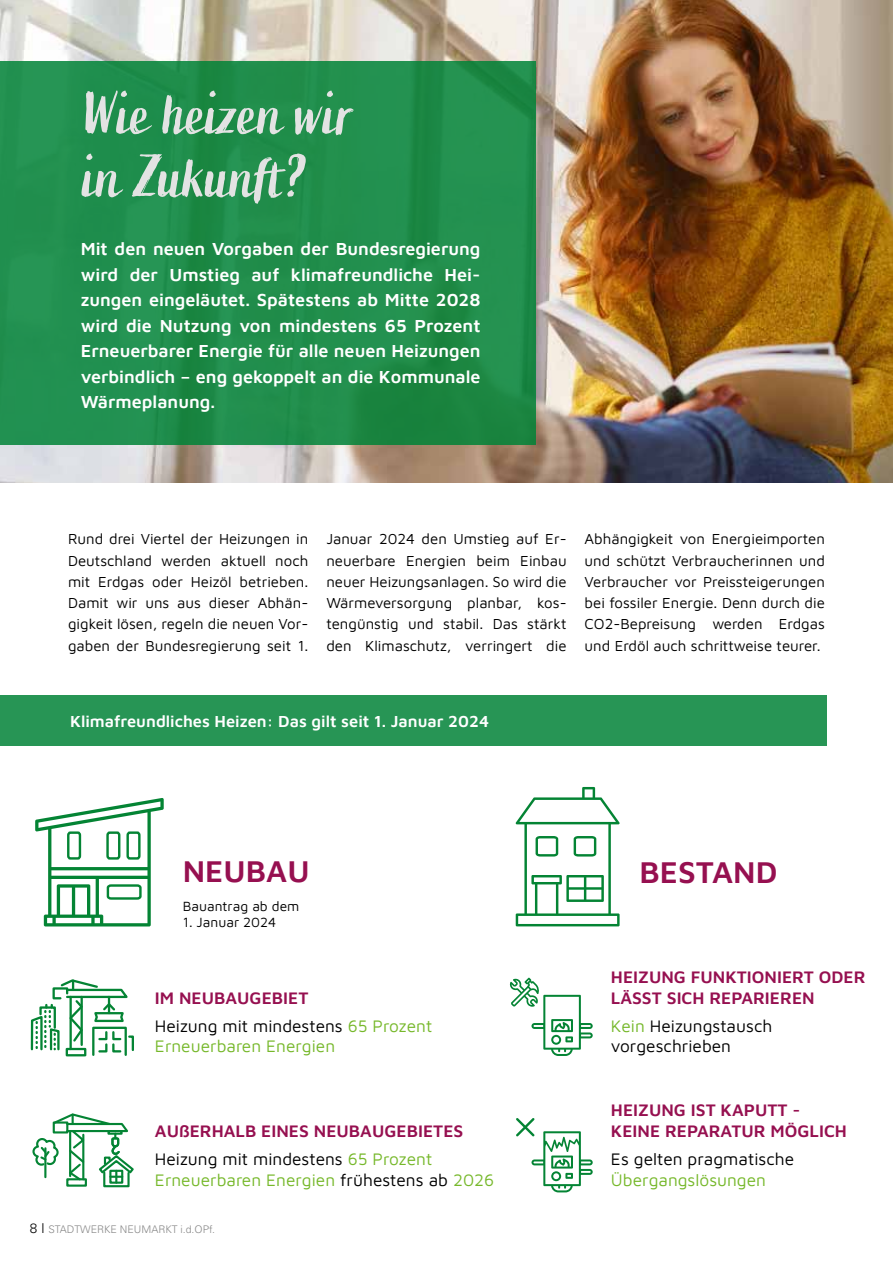
<style>
.page{position:relative;width:893px;height:1263px;background:#fff}
.page>*{position:absolute;margin:0;border:0;box-sizing:border-box;transform-origin:0 0}
.t1{font:60px/63px "Active One";color:#e3e3e3}
.t2{font:600 31.05px "Maven Pro";color:#961050}
.t3{font:600 18px/25.5px "Maven Pro";color:#fff;text-align:justify}
.t4{font:17.25px/20.7px "Maven Pro";color:#76b82a}
.t5{font:600 17.25px/20.7px "Maven Pro";color:#961050}
.t6{font:17.25px/20.7px "Maven Pro";color:#000}
.t7{font:600 16.5px "Maven Pro";color:#fff}
.t8{font:15px/21.3px "Maven Pro";color:#000;text-align:justify}
.t9{font:13.8px "Maven Pro";color:#000}
.t10{font:300 10.5px "Univers LT Std";color:#878787}
.s1{color:#000}
.s2{color:#76b82a}
.s3{font-size:13.5px;color:#000}
</style>
<div class="page">
<div style="left:66px;top:1048px;width:20px;height:8px;border:2px solid #048434"></div>
<svg style="left:30px;top:979px;width:104px;height:75px"></svg>
<svg style="left:516px;top:787px;width:104px;height:139px"></svg>
<svg style="left:509px;top:977px;width:84px;height:79px"></svg>
<svg style="left:516px;top:1118px;width:77px;height:74px"></svg>
<div style="left:66px;top:1178px;width:21px;height:9px;border:2px solid #048434"></div>
<div style="left:103px;top:1171px;width:27px;height:16px;border:2px solid #048434"></div>
<div style="left:109px;top:1170px;width:14px;height:14px;border:2px solid #048434"></div>
<svg style="left:32px;top:1113px;width:102px;height:69px"></svg>
<svg style="left:35px;top:798px;width:129px;height:128px"></svg>
<div style="left:126px;top:831px;width:15px;height:29px;border:2px solid #048434;border-radius:2px"></div>
<div style="left:106px;top:831px;width:14px;height:29px;border:2px solid #048434;border-radius:2px"></div>
<div style="left:67px;top:831px;width:14px;height:29px;border:2px solid #048434;border-radius:2px"></div>
<img style="left:0;top:0;width:893px;height:483px">
<div style="left:0;top:62px;width:536px;height:383px;background:linear-gradient(to right,#219050,#208c49)"></div>
<div style="left:0;top:696px;width:827px;height:50px;background:#279555"></div>
<h1 class="t1" style="left:81px;top:84px;width:273px">Wie heizen wir in Zukunft?</h1>
<p class="t3" style="left:81px;top:235px;width:401px">Mit den neuen Vorgaben der Bundesregierung wird der Umstieg auf klimafreundliche Hei&shy;zungen eingeläutet. Spätestens ab Mitte 2028 wird die Nutzung von mindestens 65 Prozent Erneuerbarer Energie für alle neuen Heizungen verbindlich – eng gekoppelt an die Kommunale Wärmeplanung.</p>
<p class="t8" style="left:68px;top:528px;width:242px">Rund drei Viertel der Heizungen in Deutschland werden aktuell noch mit Erdgas oder Heizöl betrieben.<br>Damit wir uns aus dieser Abhän&shy;gigkeit lösen, regeln die neuen Vor&shy;gaben der Bundesregierung seit 1.</p>
<p class="t8" style="left:326px;top:527px;width:242px">Januar 2024 den Umstieg auf Er&shy;neuerbare Energien beim Einbau neuer Heizungsanlagen. So wird die Wärmeversorgung planbar, kos&shy;tengünstig und stabil. Das stärkt den Klimaschutz, verringert die</p>
<p class="t8" style="left:585px;top:527px;width:242px">Abhängigkeit von Energieimporten und schützt Verbraucherinnen und Verbraucher vor Preissteigerungen bei fossiler Energie. Denn durch die CO2-Bepreisung werden Erdgas und Erdöl auch schrittweise teurer.</p>
<p class="t7" style="left:70px;top:710px;width:420px">Klimafreundliches Heizen: Das gilt seit 1. Januar 2024</p>
<h2 class="t2" style="left:183px;top:850px;width:128px">NEUBAU</h2>
<h2 class="t2" style="left:639px;top:850px;width:140px">BESTAND</h2>
<p class="t9" style="left:183px;top:896px;width:118px">Bauantrag ab dem</p>
<p class="t9" style="left:183px;top:913px;width:95px">1. Januar 2024</p>
<p class="t5" style="left:155px;top:986px;width:155px">IM NEUBAUGEBIET</p>
<p class="t4" style="left:155px;top:1014px;width:279px"><span class="s1">Heizung mit mindestens</span> 65 Prozent<br>Erneuerbaren Energien</p>
<p class="t5" style="left:611px;top:965px;width:256px">HEIZUNG FUNKTIONIERT ODER<br>LÄSST SICH REPARIEREN</p>
<p class="t6" style="left:611px;top:1014px;width:163px"><span class="s2">Kein</span> Heizungstausch vorgeschrieben</p>
<p class="t5" style="left:611px;top:1099px;width:191px">HEIZUNG IST KAPUTT -</p>
<p class="t5" style="left:155px;top:1120px;width:310px">AUßERHALB EINES NEUBAUGEBIETES</p>
<p class="t5" style="left:611px;top:1119px;width:237px">KEINE REPARATUR MÖGLICH</p>
<p class="t4" style="left:155px;top:1148px;width:341px"><span class="s1">Heizung mit mindestens</span> 65 Prozent<br>Erneuerbaren Energien <span class="s1">frühestens ab</span> 2026</p>
<p class="t10" style="left:30px;top:1223px;width:187px"><span class="s3">8 I</span> STADTWERKE NEUMARKT i.d.OPf.</p>
<p class="t6" style="left:611px;top:1148px;width:185px">Es gelten pragmatische</p>
<p class="t4" style="left:611px;top:1168px;width:157px">Übergangslösungen</p>
</div>
